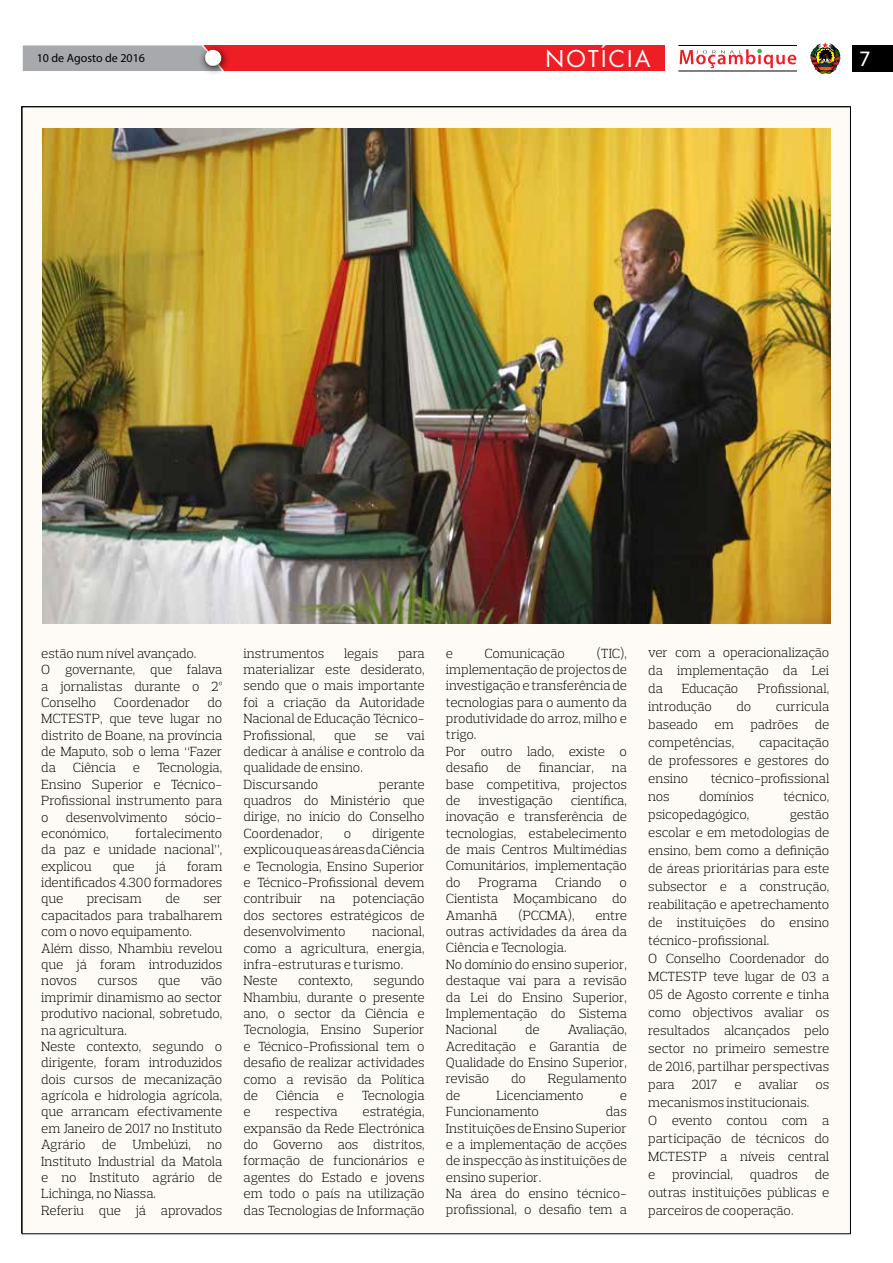
<style>
.page{position:relative;width:893px;height:1263px;background:#fff}
.page>*{position:absolute;margin:0;border:0;box-sizing:border-box;transform-origin:0 0}
.t1{font:22.5px "Futura";letter-spacing:.1em;color:#fff}
.t2{font:22.2px "Myriad Pro";color:#fff}
.t3{font:300 13.5px/16.4px "Prelo Slab";letter-spacing:-.01em;color:#000;text-align:justify}
.t4{font:300 13.5px "Prelo Slab";letter-spacing:-.035em;color:#000}
.t5{font:12px "Myriad Pro";color:#000}
</style>
<div class="page">
<div style="left:23px;top:45px;width:642px;height:26px;background:#ed1f24"></div>
<div style="left:22px;top:45px;width:176px;height:26px;background:#a7a9ac"></div>
<div style="left:852px;top:45px;width:41px;height:26px;background:#000"></div>
<div style="left:798px;top:31px;width:55px;height:55px;background:#fff"></div>
<svg style="left:810px;top:42px;width:30px;height:32px"></svg>
<div style="left:198px;top:44px;width:33px;height:32px;background:#000;opacity:.75"></div>
<div style="left:203px;top:49px;width:19px;height:14px;background:#fff;opacity:.75"></div>
<div style="left:203px;top:52px;width:19px;height:17px;background:#000;opacity:.75"></div>
<hr style="left:678px;top:71px;width:119px;height:1px;background:#000">
<hr style="left:678px;top:45px;width:119px;height:1px;background:#000">
<svg style="left:680px;top:49px;width:116px;height:19px"></svg>
<div style="left:22px;top:107px;width:828px;height:1127px;background:#fefbf6"></div>
<img style="left:43px;top:129px;width:787px;height:494px">
<p class="t5" style="left:37px;top:51px;width:110px">10 de Agosto de 2016</p>
<h1 class="t1" style="left:546px;top:43px;width:106px">NOTÍCIA</h1>
<h2 class="t2" style="left:859px;top:45px;width:13px">7</h2>
<p class="t3" style="left:41px;top:645px;width:183px;text-align:left">estão num nível avançado.<br>O governante, que falava a jornalistas durante o 2º<br>Conselho</p>
<p class="t3" style="left:41px;top:694px;width:183px;text-indent:166px">do MCTESTP, que teve lugar no distrito de Boane, na província de Maputo, sob o lema “Fazer da</p>
<p class="t3" style="left:114px;top:694px;width:78px">Coordenador</p>
<p class="t3" style="left:41px;top:760px;width:183px;text-indent:116px">Tecnologia, Ensino Superior e Técnico-Profissional instrumento para o</p>
<p class="t3" style="left:73px;top:760px;width:45px">Ciência</p>
<p class="t3" style="left:133px;top:760px;width:9px">e</p>
<p class="t3" style="left:66px;top:809px;width:103px">desenvolvimento</p>
<p class="t3" style="left:185px;top:809px;width:39px">sócio-</p>
<p class="t3" style="left:41px;top:825px;width:69px">económico,</p>
<p class="t3" style="left:41px;top:825px;width:183px;text-indent:94px">fortalecimento da paz e unidade nacional”, explicou</p>
<p class="t3" style="left:41px;top:858px;width:183px;text-indent:146px">foram identificados 4.300 formadores que</p>
<p class="t3" style="left:113px;top:858px;width:24px">que</p>
<p class="t3" style="left:156px;top:858px;width:12px">já</p>
<p class="t3" style="left:87px;top:891px;width:57px">precisam</p>
<p class="t3" style="left:165px;top:891px;width:16px">de</p>
<p class="t3" style="left:41px;top:891px;width:183px;text-align:left;text-indent:162px">ser capacitados para trabalharem com o novo equipamento.<br>Além disso, Nhambiu revelou que já foram introduzidos novos</p>
<p class="t3" style="left:41px;top:972px;width:183px;text-align:left;text-indent:159px">vão imprimir dinamismo ao sector produtivo nacional, sobretudo, na agricultura.<br>Neste contexto, segundo o dirigente, foram introduzidos dois cursos de mecanização agrícola e hidrologia agrícola, que arrancam efectivamente em Janeiro de 2017 no Instituto<br>Agrário de Umbelúzi, no<br>Instituto Industrial da Matola e no Instituto agrário de<br>Lichinga, no Niassa.<br>Referiu que já aprovados</p>
<p class="t3" style="left:97px;top:972px;width:42px">cursos</p>
<p class="t3" style="left:158px;top:972px;width:24px">que</p>
<p class="t3" style="left:244px;top:645px;width:82px">instrumentos</p>
<p class="t3" style="left:344px;top:645px;width:36px">legais</p>
<p class="t3" style="left:244px;top:645px;width:183px;text-indent:154px">para materializar este desiderato, sendo que o mais importante foi a criação da Autoridade Nacional de Educação Técnico-Profissional,</p>
<p class="t3" style="left:244px;top:727px;width:183px;text-align:left;text-indent:163px">vai dedicar à análise e controlo da qualidade de ensino.<br>Discursando</p>
<p class="t3" style="left:334px;top:727px;width:24px">que</p>
<p class="t3" style="left:375px;top:727px;width:15px">se</p>
<p class="t3" style="left:244px;top:776px;width:183px;text-indent:135px">perante quadros do Ministério que dirige, no início do Conselho Coordenador,</p>
<p class="t3" style="left:244px;top:825px;width:183px;text-indent:129px">dirigente explicou que as áreas da Ciência e Tecnologia, Ensino Superior e Técnico-Profissional devem contribuir</p>
<p class="t3" style="left:344px;top:825px;width:9px">o</p>
<p class="t3" style="left:244px;top:890px;width:183px;text-indent:109px">potenciação dos sectores estratégicos de desenvolvimento</p>
<p class="t3" style="left:320px;top:890px;width:17px">na</p>
<p class="t3" style="left:244px;top:923px;width:183px;text-align:left;text-indent:128px">nacional, como a agricultura, energia, infra-estruturas e turismo.<br>Neste</p>
<p class="t3" style="left:244px;top:972px;width:183px;text-indent:130px">segundo Nhambiu, durante o presente ano, o sector da Ciência e Tecnologia, Ensino Superior e Técnico-Profissional tem o desafio de realizar actividades como a revisão da Política de</p>
<p class="t4" style="left:298px;top:972px;width:56px">contexto,</p>
<p class="t3" style="left:276px;top:1087px;width:45px">Ciência</p>
<p class="t3" style="left:337px;top:1087px;width:9px">e</p>
<p class="t3" style="left:362px;top:1087px;width:64px">Tecnologia</p>
<p class="t3" style="left:244px;top:1103px;width:183px;text-indent:119px">estratégia, expansão da Rede Electrónica do Governo aos distritos, formação de funcionários e agentes do Estado e jovens em todo o país na utilização das Tecnologias de Informação</p>
<p class="t3" style="left:244px;top:1103px;width:9px">e</p>
<p class="t3" style="left:276px;top:1103px;width:64px">respectiva</p>
<p class="t3" style="left:446px;top:645px;width:183px;text-align:left;text-indent:150px">(TIC), implementação de projectos de investigação e transferência de tecnologias para o aumento da produtividade do arroz, milho e trigo.<br>Por outro lado, existe o desafio</p>
<p class="t3" style="left:446px;top:645px;width:9px">e</p>
<p class="t3" style="left:485px;top:645px;width:82px">Comunicação</p>
<p class="t3" style="left:507px;top:759px;width:16px">de</p>
<p class="t3" style="left:539px;top:759px;width:57px">financiar,</p>
<p class="t3" style="left:446px;top:759px;width:183px;text-indent:166px">na base competitiva, projectos de</p>
<p class="t3" style="left:446px;top:792px;width:183px;text-indent:125px">científica, inovação e transferência de tecnologias, estabelecimento de mais Centros Multimédias Comunitários, implementação do</p>
<p class="t3" style="left:478px;top:792px;width:76px">investigação</p>
<p class="t3" style="left:479px;top:874px;width:60px">Programa</p>
<p class="t3" style="left:555px;top:874px;width:48px">Criando</p>
<p class="t3" style="left:446px;top:874px;width:183px;text-indent:174px">o Cientista Moçambicano do Amanhã</p>
<p class="t3" style="left:518px;top:907px;width:58px">(PCCMA),</p>
<p class="t3" style="left:446px;top:907px;width:183px;text-align:left;text-indent:150px">entre outras actividades da área da<br>Ciência e Tecnologia.<br>No domínio do ensino superior, destaque vai para a revisão da Lei do Ensino Superior,<br>Implementação do Sistema<br>Nacional</p>
<p class="t3" style="left:446px;top:1021px;width:183px;text-indent:122px">Avaliação, Acreditação e Garantia de Qualidade do Ensino Superior, revisão</p>
<p class="t3" style="left:525px;top:1021px;width:16px">de</p>
<p class="t3" style="left:511px;top:1070px;width:16px">do</p>
<p class="t3" style="left:548px;top:1070px;width:81px">Regulamento</p>
<p class="t3" style="left:446px;top:1087px;width:16px">de</p>
<p class="t3" style="left:496px;top:1087px;width:89px">Licenciamento</p>
<p class="t3" style="left:620px;top:1087px;width:9px">e</p>
<p class="t3" style="left:446px;top:1103px;width:95px">Funcionamento</p>
<p class="t3" style="left:446px;top:1103px;width:183px;text-align:left;text-indent:160px">das<br>Instituições de Ensino Superior e a implementação de acções de inspecção às instituições de ensino superior.<br>Na área do ensino técnico&shy;profissional, o desafio tem a</p>
<p class="t3" style="left:648px;top:644px;width:183px;line-height:18px">ver com a operacionalização da implementação da Lei da</p>
<p class="t3" style="left:682px;top:681px;width:58px">Educação</p>
<p class="t3" style="left:757px;top:681px;width:73px">Profissional,</p>
<p class="t3" style="left:648px;top:699px;width:65px">introdução</p>
<p class="t3" style="left:736px;top:699px;width:16px">do</p>
<p class="t3" style="left:648px;top:698px;width:183px;line-height:18px;text-indent:128px">curricula baseado em padrões de competências,</p>
<p class="t3" style="left:648px;top:734px;width:183px;line-height:18px;text-indent:111px">capacitação de professores e gestores do ensino</p>
<p class="t3" style="left:711px;top:770px;width:120px">técnico-profissional</p>
<p class="t3" style="left:648px;top:788px;width:23px">nos</p>
<p class="t3" style="left:699px;top:788px;width:56px">domínios</p>
<p class="t3" style="left:783px;top:788px;width:47px">técnico,</p>
<p class="t3" style="left:648px;top:806px;width:103px">psicopedagógico,</p>
<p class="t3" style="left:648px;top:806px;width:183px;line-height:18px;text-align:left;text-indent:141px">gestão escolar e em metodologias de ensino, bem como a definição de áreas prioritárias para este subsector e a construção, reabilitação e apetrechamento de instituições do ensino técnico-profissional.<br>O Conselho Coordenador do<br>MCTESTP teve lugar de 03 a<br>05 de Agosto corrente e tinha como objectivos avaliar os resultados alcançados pelo sector no primeiro semestre de 2016, partilhar perspectivas para</p>
<p class="t3" style="left:692px;top:1076px;width:27px">2017</p>
<p class="t3" style="left:734px;top:1076px;width:9px">e</p>
<p class="t3" style="left:759px;top:1076px;width:42px">avaliar</p>
<p class="t3" style="left:815px;top:1076px;width:15px">os</p>
<p class="t3" style="left:648px;top:1093px;width:183px;line-height:18px;text-align:left">mecanismos institucionais.<br>O evento contou com a participação de técnicos do<br>MCTESTP a níveis central e</p>
<p class="t3" style="left:648px;top:1165px;width:183px;line-height:18px;text-indent:167px">de outras instituições públicas e parceiros de cooperação.</p>
<p class="t3" style="left:672px;top:1166px;width:62px">provincial,</p>
<p class="t3" style="left:750px;top:1166px;width:49px">quadros</p>
</div>
